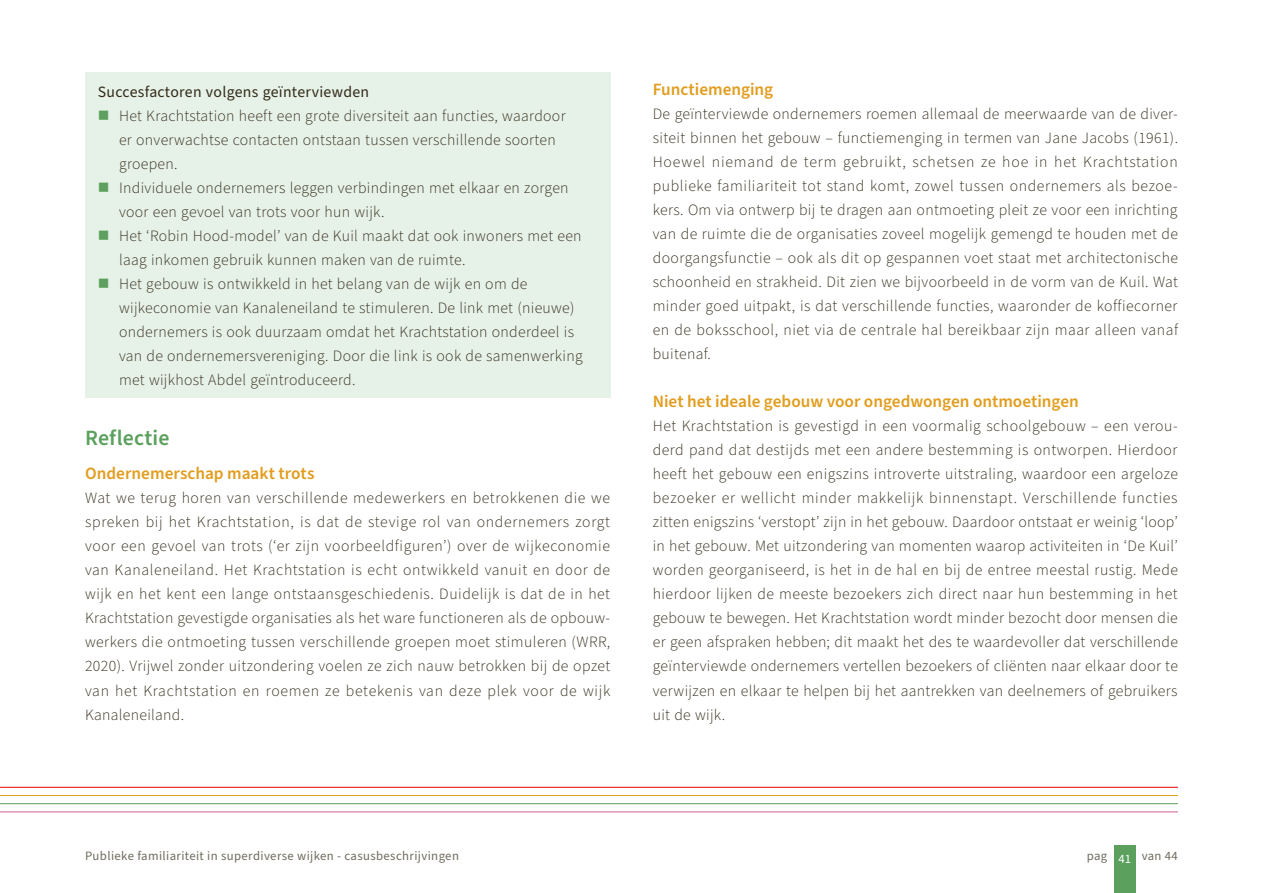
<style>
.page{position:relative;width:1263px;height:893px;background:#fff}
.page>*{position:absolute;margin:0;border:0;box-sizing:border-box;transform-origin:0 0}
._2e_verdeling{font:600 21.75px "Source Sans Pro";letter-spacing:.005em;color:#5ba05d}
._3e_verdeling{font:600 17.25px "Source Sans Pro";color:#e19d1e}
.Brood{font:300 15.75px/24px "Source Sans Pro";letter-spacing:.02em;color:#322b19}
.Brood-2{font:15.75px "Source Sans Pro";letter-spacing:.02em;color:#322b19}
.t1{font:12.75px "Source Sans Pro";letter-spacing:.03em;color:#6f6b5e}
.s1{color:#fff}
</style>
<div class="page">
<div style="left:85px;top:72px;width:525px;height:326px;background:#e6f1e7"></div>
<hr style="left:0;top:803px;width:1177px;height:1px;background:#5ba05d">
<hr style="left:0;top:795px;width:1177px;height:1px;background:#e19d1e">
<hr style="left:0;top:787px;width:1177px;height:1px;background:#e80000">
<hr style="left:0;top:812px;width:1177px;height:1px;background:#cf5e8c">
<div style="left:1114px;top:846px;width:21px;height:47px;background:#5ba05d"></div>
<p class="Brood-2" style="left:98px;top:81px;width:273px">Succesfactoren volgens geïnterviewden</p>
<p class="Brood" style="left:119px;top:104px;width:448px">Het Krachtstation heeft een grote diversiteit aan functies, waardoor er onverwachtse contacten ontstaan tussen verschillende soorten groepen.</p>
<p class="Brood" style="left:119px;top:176px;width:451px">Individuele ondernemers leggen verbindingen met elkaar en zorgen voor een gevoel van trots voor hun wijk.</p>
<p class="Brood" style="left:119px;top:224px;width:464px">Het ‘Robin Hood-model’ van de Kuil maakt dat ook inwoners met een laag inkomen gebruik kunnen maken van de ruimte.</p>
<p class="Brood" style="left:119px;top:272px;width:465px">Het gebouw is ontwikkeld in het belang van de wijk en om de wijkeconomie van Kanaleneiland te stimuleren. De link met (nieuwe) ondernemers is ook duurzaam omdat het Krachtstation onderdeel is van de ondernemersvereniging. Door die link is ook de samenwerking met wijkhost Abdel geïntroduceerd.</p>
<p class="_2e_verdeling" style="left:85px;top:423px;width:86px">Reflectie</p>
<p class="_3e_verdeling" style="left:85px;top:462px;width:231px">Ondernemerschap maakt trots</p>
<p class="Brood" style="left:85px;top:487px;width:527px;text-align:justify">Wat we terug horen van verschillende medewerkers en betrokkenen die we spreken bij het Krachtstation, is dat de stevige rol van ondernemers zorgt voor een gevoel van trots (‘er zijn voorbeeldfiguren’) over de wijkeconomie van Kanaleneiland. Het Krachtstation is echt ontwikkeld vanuit en door de wijk en het kent een lange ontstaansgeschiedenis. Duidelijk is dat de in het Krachtstation gevestigde organisaties als het ware functioneren als de opbouw&shy;werkers die ontmoeting tussen verschillende groepen moet stimuleren (WRR, 2020). Vrijwel zonder uitzondering voelen ze zich nauw betrokken bij de opzet van het Krachtstation en roemen ze betekenis van deze plek voor de wijk Kanaleneiland.</p>
<p class="_3e_verdeling" style="left:653px;top:78px;width:122px">Functiemenging</p>
<p class="Brood" style="left:653px;top:103px;width:527px;text-align:justify">De geïnterviewde ondernemers roemen allemaal de meerwaarde van de diver&shy;siteit binnen het gebouw – functiemenging in termen van Jane Jacobs (1961).<br>Hoewel niemand de term gebruikt, schetsen ze hoe in het Krachtstation publieke familiariteit tot stand komt, zowel tussen ondernemers als bezoe&shy;kers. Om via ontwerp bij te dragen aan ontmoeting pleit ze voor een inrichting van de ruimte die de organisaties zoveel mogelijk gemengd te houden met de doorgangsfunctie – ook als dit op gespannen voet staat met architectonische schoonheid en strakheid. Dit zien we bijvoorbeeld in de vorm van de Kuil. Wat minder goed uitpakt, is dat verschillende functies, waaronder de koffiecorner en de boksschool, niet via de centrale hal bereikbaar zijn maar alleen vanaf buitenaf.</p>
<p class="_3e_verdeling" style="left:653px;top:390px;width:428px">Niet het ideale gebouw voor ongedwongen ontmoetingen</p>
<p class="Brood" style="left:653px;top:415px;width:527px;text-align:justify">Het Krachtstation is gevestigd in een voormalig schoolgebouw – een verou&shy;derd pand dat destijds met een andere bestemming is ontworpen. Hierdoor heeft het gebouw een enigszins introverte uitstraling, waardoor een argeloze bezoeker er wellicht minder makkelijk binnenstapt. Verschillende functies zitten enigszins ‘verstopt’ zijn in het gebouw. Daardoor ontstaat er weinig ‘loop’ in het gebouw. Met uitzondering van momenten waarop activiteiten in ‘De Kuil’ worden georganiseerd, is het in de hal en bij de entree meestal rustig. Mede hierdoor lijken de meeste bezoekers zich direct naar hun bestemming in het gebouw te bewegen. Het Krachtstation wordt minder bezocht door mensen die er geen afspraken hebben; dit maakt het des te waardevoller dat verschillende geïnterviewde ondernemers vertellen bezoekers of cliënten naar elkaar door te verwijzen en elkaar te helpen bij het aantrekken van deelnemers of gebruikers uit de wijk.</p>
<p class="t1" style="left:85px;top:847px;width:375px">Publieke familiariteit in superdiverse wijken - casusbeschrijvingen</p>
<p class="t1" style="left:1087px;top:847px;width:93px">pag <span class="s1">41</span> van 44</p>
</div>
